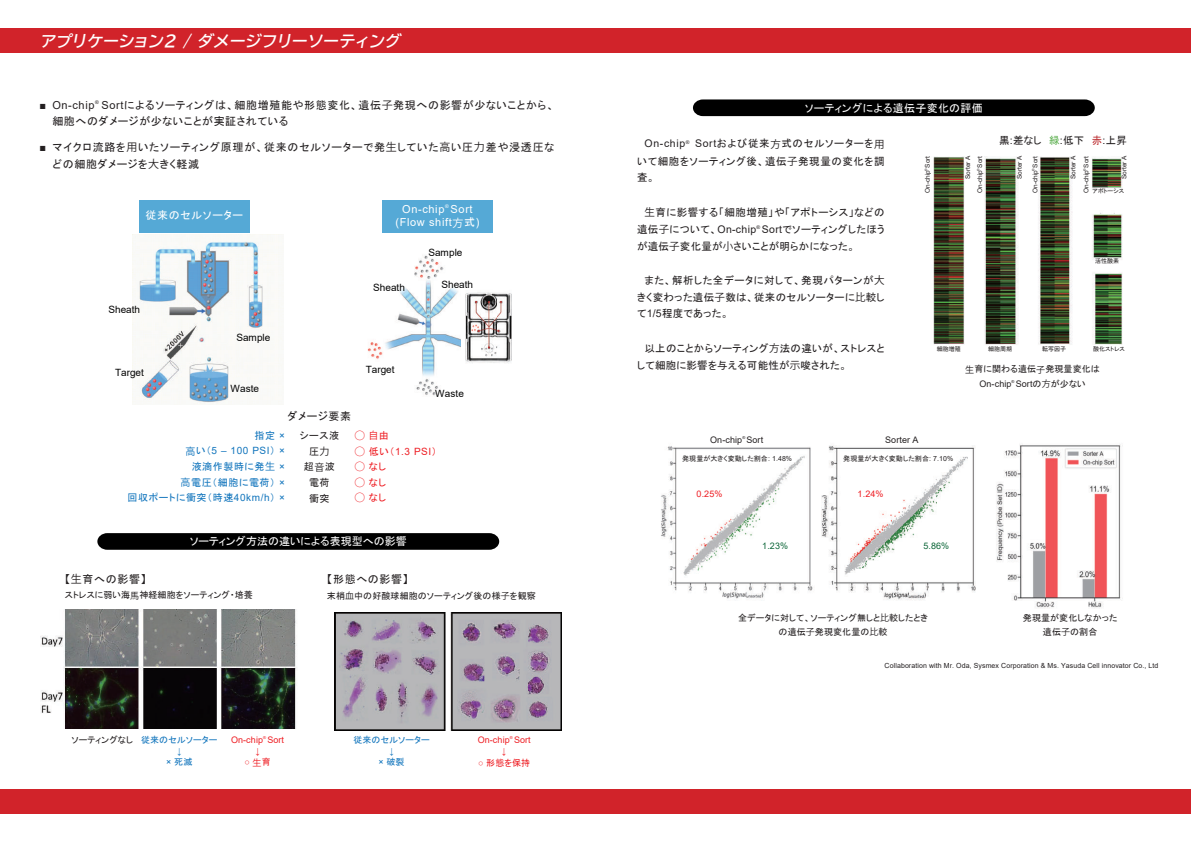
<style>
.page{position:relative;width:1191px;height:842px;background:#fff}
.page>*{position:absolute;margin:0;border:0;box-sizing:border-box;transform-origin:0 0}
.t1{font:italic 15.8px "BIZ UDP Gothic Bold";color:#fff}
.t2{font:11px/16.9px "MS P Gothic";letter-spacing:.055em;color:#231f20}
.t3{font:11px/12.9px "Arial";letter-spacing:.055em;color:#fff}
.t4{font:11px "MS P Gothic";color:#fff}
.t5{font:11px "MS P Gothic";letter-spacing:.025em;color:#fff}
.t6{font:11px "MS P Gothic";letter-spacing:.055em;color:#fff}
.t7{font:11px "Arial";color:#231f20}
.t8{font:10.5px/17px "MS P Gothic";letter-spacing:.03em;color:#231f20;text-align:justify}
.t9{font:10px "Arial";letter-spacing:-.005em;color:#030303}
.t10{font:10px/15.5px "MS P Gothic";letter-spacing:.055em;color:#1074bc;text-align:right}
.t11{font:10px "Arial";letter-spacing:.055em;color:#1074bc}
.t12{font:10px/15.6px "MS P Gothic";letter-spacing:.055em;color:#231f20;text-align:center}
.t13{font:10px/15.6px "MS P Gothic";color:#ee1d23;text-align:justify}
.t14{font:10px "Arial";color:#ee1d23}
.t15{font:9px/14.2px "MS P Gothic";letter-spacing:.01em;color:#231f20;text-align:center}
.t16{font:9px "Arial";letter-spacing:.01em;color:#ee1d23}
.t17{font:9px "MS P Gothic";letter-spacing:.01em;color:#1074bc}
.t18{font:9px "Arial";letter-spacing:.01em;color:#231f20}
.t19{font:9px "Arial";color:#0c6638}
.t20{font:9px "MS P Gothic";letter-spacing:.01em;color:#ee1d23}
.t21{font:9px "Arial";color:#1074bc}
.t22{font:7px "Arial";letter-spacing:.01em;color:#231f20}
.t23{font:7px "MS P Gothic";letter-spacing:.01em;color:#231f20}
.t24{font:6.5px "Arial";color:#231f20}
.t25{font:6px "MS P Gothic";color:#231f20}
.t26{font:5px "Arial";color:#fff}
.t27{font:4px "Arial";color:#231f20}
.t28{font:4px "Arial";color:#ee1d23}
.s1{font-family:"Arial"}
.s2{font-family:"Koz Go Pr 6 N"}
.s3{font-family:"MS P Gothic"}
.s4{color:#231f20}
.s5{color:#5baf4e}
.s6{color:#bb2b2e}
</style>
<div class="page">
<img style="left:40px;top:609px;width:257px;height:119px">
<img style="left:132px;top:234px;width:151px;height:170px">
<img style="left:367px;top:255px;width:94px;height:141px">
<img style="left:465px;top:292px;width:47px;height:71px">
<img style="left:661px;top:444px;width:462px;height:165px">
<img style="left:822px;top:445px;width:157px;height:155px">
<img style="left:933px;top:156px;width:190px;height:189px">
<div style="left:383px;top:200px;width:110px;height:32px;background:#55a9d6"></div>
<div style="left:139px;top:200px;width:110px;height:32px;background:#55a9d6"></div>
<div style="left:0;top:28px;width:1191px;height:25px;background:#d1232a"></div>
<div style="left:0;top:789px;width:1191px;height:25px;background:#d1232a"></div>
<svg style="left:97px;top:533px;width:402px;height:17px;background:#080808"></svg>
<div style="left:693px;top:99px;width:401px;height:17px;background:#000"></div>
<img style="left:334px;top:613px;width:227px;height:117px">
<h1 class="t1" style="left:40px;top:33px;width:361px">アプリケーション2 / ダメージフリーソーティング</h1>
<p class="t2" style="left:52px;top:96px;width:503px"><span class="s1">On-chip</span><sup>®</sup> <span class="s1">Sort</span>によるソーティングは、細胞増殖能や形態変化、遺伝<span class="s2">子</span>発現への影響が少ないことから、細胞へのダメージが少ないことが実証されている</p>
<p class="t2" style="left:52px;top:139px;width:503px">マイクロ流路を<span class="s2">用</span>いたソーティング原理が、従来のセルソーターで発<span class="s2">生</span>していた<span class="s2">高</span>い圧<span class="s2">力</span>差や浸透圧などの細胞ダメージを<span class="s2">大</span>きく軽減</p>
<p class="t7" style="left:39px;top:97px;width:8px">■</p>
<p class="t7" style="left:39px;top:140px;width:8px">■</p>
<p class="t6" style="left:146px;top:210px;width:99px">従来のセルソーター</p>
<p class="t9" style="left:108px;top:303px;width:33px">Sheath</p>
<p class="t9" style="left:115px;top:366px;width:30px">Target</p>
<p class="t9" style="left:236px;top:330px;width:36px">Sample</p>
<p class="t9" style="left:230px;top:382px;width:30px">Waste</p>
<p class="t3" style="left:402px;top:203px;width:44px">On-chip</p>
<p class="t26" style="left:445px;top:203px;width:5px">®</p>
<p class="t3" style="left:395px;top:203px;width:85px;text-indent:55px">Sort (Flow shift<span class="s2">方</span><span class="s3">式</span>)</p>
<p class="t9" style="left:373px;top:281px;width:33px">Sheath</p>
<p class="t9" style="left:428px;top:246px;width:36px">Sample</p>
<p class="t9" style="left:441px;top:277px;width:33px">Sheath</p>
<p class="t9" style="left:366px;top:362px;width:30px">Target</p>
<p class="t9" style="left:435px;top:387px;width:30px">Waste</p>
<p class="t2" style="left:287px;top:408px;width:65px">ダメージ要素</p>
<p class="t12" style="left:300px;top:428px;width:41px">シース液圧<span class="s2">力<br></span>超<span class="s2">音</span>波電荷<br>衝突</p>
<p class="t13" style="left:355px;top:428px;width:35px">◯ <span class="s2">自</span>由</p>
<p class="t10" style="left:255px;top:427px;width:32px">指定 <span class="s1">×</span></p>
<p class="t11" style="left:185px;top:444px;width:101px"><span class="s2">高</span><span class="s3">い（</span>5 – 100 PSI<span class="s3">）</span> ×</p>
<p class="t10" style="left:128px;top:459px;width:159px">液滴作製時に発<span class="s2">生</span> <span class="s1">×<br></span><span class="s2">高</span>電圧（細胞に電荷） <span class="s1">×<br></span>回収ポートに衝突（時速<span class="s1">40km/h</span>） <span class="s1">×</span></p>
<p class="t14" style="left:355px;top:444px;width:83px"><span class="s3">◯ 低い（</span>1.3 PSI<span class="s3">）</span></p>
<p class="t13" style="left:355px;top:459px;width:33px">◯ なし◯ なし◯ なし</p>
<p class="t4" style="left:190px;top:536px;width:218px">ソーティング方法の違いによる表現型への影響</p>
<p class="t2" style="left:65px;top:571px;width:83px">【<span class="s2">生</span>育への影響】</p>
<p class="t15" style="left:65px;top:588px;width:189px">ストレスに弱い海<span class="s2">馬</span>神経細胞をソーティング・培養</p>
<p class="t2" style="left:327px;top:571px;width:83px">【形態への影響】</p>
<p class="t15" style="left:327px;top:588px;width:210px">末梢<span class="s2">血</span>中の好酸球細胞のソーティング後の様<span class="s2">子</span>を観察</p>
<p class="t17" style="left:71px;top:735px;width:148px"><span class="s4">ソーティングなし</span> 従来のセルソーター</p>
<p class="t21" style="left:177px;top:744px;width:6px">↓</p>
<p class="t17" style="left:166px;top:757px;width:28px"><span class="s1">×</span> 死滅</p>
<p class="t16" style="left:231px;top:733px;width:34px">On-chip</p>
<p class="t28" style="left:263px;top:735px;width:4px">®</p>
<p class="t16" style="left:267px;top:733px;width:18px">Sort</p>
<p class="t16" style="left:255px;top:744px;width:6px">↓</p>
<p class="t16" style="left:244px;top:756px;width:28px">○ <span class="s2">生</span><span class="s3">育</span></p>
<p class="t17" style="left:353px;top:735px;width:78px">従来のセルソーター</p>
<p class="t21" style="left:389px;top:744px;width:6px">↓</p>
<p class="t17" style="left:378px;top:757px;width:28px"><span class="s1">×</span> 破裂</p>
<p class="t16" style="left:478px;top:733px;width:34px">On-chip</p>
<p class="t28" style="left:510px;top:735px;width:4px">®</p>
<p class="t16" style="left:514px;top:733px;width:18px">Sort</p>
<p class="t16" style="left:502px;top:745px;width:6px">↓</p>
<p class="t20" style="left:478px;top:758px;width:54px"><span class="s1">○</span> 形態を保持</p>
<p class="t5" style="left:805px;top:102px;width:179px">ソーティングによる遺伝子変化の評価</p>
<p class="t8" style="left:637px;top:135px;width:249px;text-indent:8px"><span class="s1">On-chip</span><sup>®</sup> <span class="s1">Sort</span>および従来<span class="s2">方</span>式のセルソーターを<span class="s2">用</span>いて細胞をソーティング後、遺伝<span class="s2">子</span>発現量の変化を調査。</p>
<p class="t8" style="left:637px;top:203px;width:249px;text-indent:7px"><span class="s2">生</span>育に影響する「細胞増殖」や「アポトーシス」などの遺伝<span class="s2">子</span>について、<span class="s1">On-chip</span><sup>®</sup> <span class="s1">Sort</span>でソーティングしたほうが遺伝<span class="s2">子</span>変化量が<span class="s2">小</span>さいことが明らかになった。</p>
<p class="t8" style="left:637px;top:271px;width:249px">　また、解析した全データに対して、発現パターンが<span class="s2">大</span>きく変わった遺伝<span class="s2">子</span>数は、従来のセルソーターに<span class="s2">比</span>較して<span class="s1">1/5</span>程度であった。</p>
<p class="t8" style="left:637px;top:339px;width:249px">　以上のことからソーティング<span class="s2">方</span>法の違いが、ストレスとして細胞に影響を与える可能性が<span class="s2">示</span>唆された。</p>
<p class="t8" style="left:999px;top:131px;width:129px">黒<span class="s1">:</span>差なし　<span class="s5">緑</span><span class="s1">:</span>低下　<span class="s6">赤</span><span class="s1">:</span>上昇</p>
<p class="t24" style="left:923px;top:193px;width:38px;rotate:-90deg">On-chip<sup>®</sup>Sort</p>
<p class="t24" style="left:963px;top:179px;width:25px;rotate:-90deg">Sorter A</p>
<p class="t24" style="left:1015px;top:179px;width:25px;rotate:-90deg">Sorter A</p>
<p class="t24" style="left:1068px;top:179px;width:25px;rotate:-90deg">Sorter A</p>
<p class="t24" style="left:1119px;top:179px;width:25px;rotate:-90deg">Sorter A</p>
<p class="t24" style="left:975px;top:193px;width:38px;rotate:-90deg">On-chip<sup>®</sup>Sort</p>
<p class="t24" style="left:1030px;top:193px;width:38px;rotate:-90deg">On-chip<sup>®</sup>Sort</p>
<p class="t24" style="left:1081px;top:193px;width:38px;rotate:-90deg">On-chip<sup>®</sup>Sort</p>
<p class="t25" style="left:1092px;top:188px;width:33px">アポトーシス</p>
<p class="t25" style="left:1095px;top:258px;width:25px">活性酸素</p>
<p class="t25" style="left:936px;top:346px;width:25px">細胞増殖</p>
<p class="t25" style="left:988px;top:346px;width:25px">細胞周期</p>
<p class="t25" style="left:1042px;top:346px;width:25px">転写因子</p>
<p class="t25" style="left:1093px;top:346px;width:33px">酸化ストレス</p>
<p class="t15" style="left:965px;top:362px;width:136px"><span class="s2">生</span>育に関わる遺伝<span class="s2">子</span>発現量変化は</p>
<p class="t18" style="left:979px;top:377px;width:34px">On-chip</p>
<p class="t27" style="left:1011px;top:378px;width:4px">®</p>
<p class="t15" style="left:1015px;top:376px;width:71px"><span class="s1">Sort</span>の<span class="s2">方</span>が少ない</p>
<p class="t18" style="left:710px;top:433px;width:34px">On-chip</p>
<p class="t27" style="left:742px;top:435px;width:4px">®</p>
<p class="t18" style="left:746px;top:433px;width:18px">Sort</p>
<p class="t18" style="left:885px;top:433px;width:35px">Sorter A</p>
<p class="t23" style="left:682px;top:455px;width:111px">発現量が大きく変動した割合<span class="s1">: 1.48%</span></p>
<p class="t23" style="left:843px;top:455px;width:111px">発現量が大きく変動した割合<span class="s1">: 7.10%</span></p>
<p class="t16" style="left:696px;top:488px;width:27px">0.25%</p>
<p class="t16" style="left:857px;top:488px;width:27px">1.24%</p>
<p class="t19" style="left:762px;top:539px;width:27px">1.23%</p>
<p class="t19" style="left:923px;top:539px;width:27px">5.86%</p>
<p class="t15" style="left:738px;top:610px;width:192px">全データに対して、ソーティング無しと<span class="s2">比</span>較したときの遺伝<span class="s2">子</span>発現変化量の<span class="s2">比</span>較</p>
<p class="t15" style="left:1023px;top:610px;width:96px">発現量が変化しなかった遺伝<span class="s2">子</span>の割合</p>
<p class="t22" style="left:884px;top:661px;width:275px">Collaboration with Mr. Oda, Sysmex Corporation &amp; Ms. Yasuda Cell innovator Co., Ltd</p>
</div>
